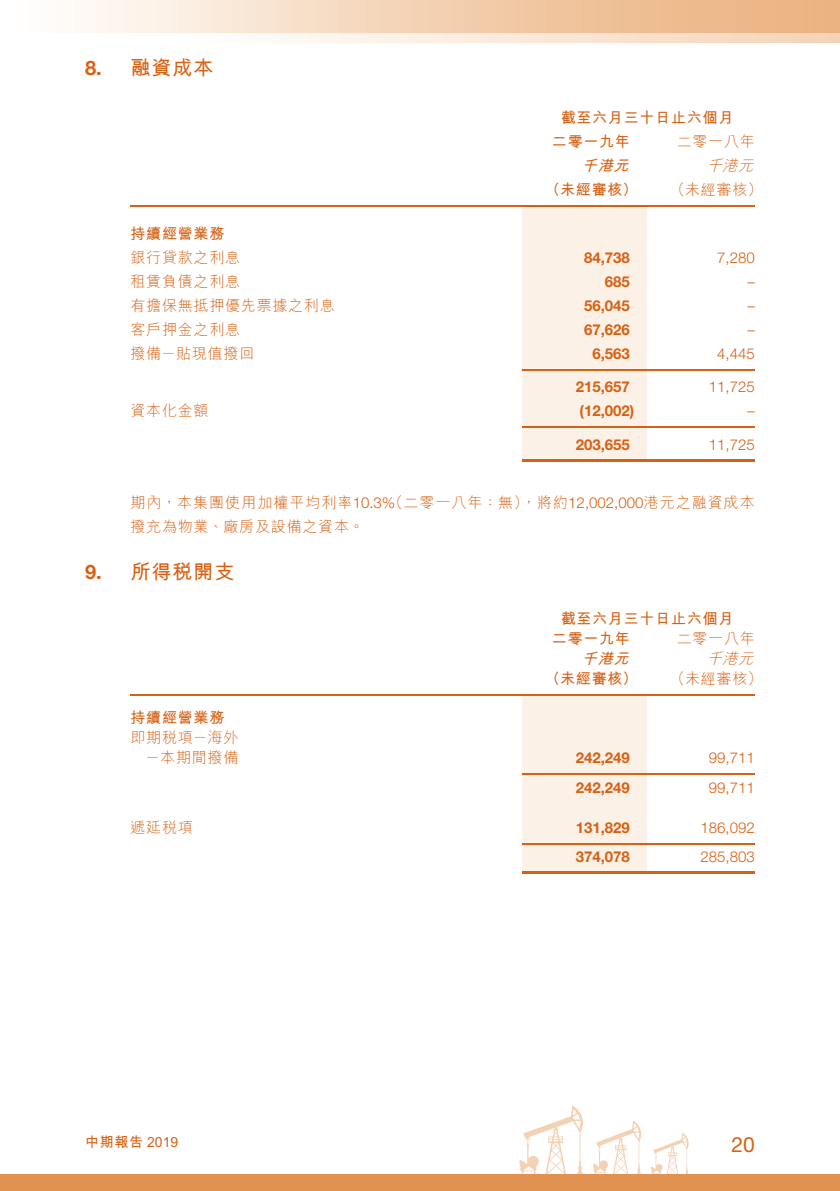
<style>
.page{position:relative;width:840px;height:1191px;background:#fff}
.page>*{position:absolute;margin:0;border:0;box-sizing:border-box;transform-origin:0 0}
.t1{font:21px "Helvetica Neue LT Std";color:#d76012}
.t2{font:20px "M Hei HK Bold E Ten B5 H";letter-spacing:.05em;color:#d76012}
.t3{font:15px/24px "M Hei HK Light E Ten B5 H";letter-spacing:.05em;color:#d76012}
.t4{font:700 15px "Helvetica Neue LT Std";color:#d76012}
.t5{font:15px/24px "M Hei HK Bold E Ten B5 H";letter-spacing:.05em;color:#d76012}
.t6{font:300 15px "Helvetica Neue LT Std";color:#d76012}
.t7{font:italic 15px "M Hei HK Bold E Ten B5 H";color:#d76012}
.t8{font:italic 15px "M Hei HK Light E Ten B5 H";color:#d76012}
.t9{font:14px "M Hei HK Bold E Ten B5 H";letter-spacing:.025em;color:#d76012}
.s1{font-family:"Helvetica Neue LT Std";font-weight:700}
.s2{font-family:"Helvetica Neue LT Std";font-weight:300}
</style>
<div class="page">
<svg style="left:275px;top:33px;width:564px;height:9px;background:#f8e6d5"></svg>
<div style="left:0;top:0;width:170px;height:33px;background:#fef8f3"></div>
<svg style="left:518px;top:1105px;width:66px;height:70px"></svg>
<svg style="left:592px;top:1120px;width:50px;height:55px"></svg>
<svg style="left:650px;top:1133px;width:39px;height:42px"></svg>
<div style="left:0;top:1175px;width:839px;height:16px;background:#e29250"></div>
<div style="left:522px;top:207px;width:124px;height:252px;background:#fcf1e7"></div>
<hr style="left:130px;top:206px;width:392px;height:1px;background:#d76012">
<hr style="left:522px;top:206px;width:124px;height:1px;background:#d76012">
<hr style="left:646px;top:206px;width:108px;height:1px;background:#d76012">
<hr style="left:522px;top:369px;width:124px;height:1px;background:#d76012">
<hr style="left:646px;top:369px;width:108px;height:1px;background:#d76012">
<hr style="left:522px;top:427px;width:124px;height:1px;background:#d76012">
<hr style="left:646px;top:427px;width:108px;height:1px;background:#d76012">
<hr style="left:522px;top:459px;width:124px;height:2px;background:#d76012">
<hr style="left:646px;top:459px;width:108px;height:2px;background:#d76012">
<div style="left:522px;top:695px;width:124px;height:177px;background:#fcf1e7"></div>
<hr style="left:130px;top:694px;width:392px;height:1px;background:#d76012">
<hr style="left:522px;top:694px;width:124px;height:1px;background:#d76012">
<hr style="left:646px;top:694px;width:108px;height:1px;background:#d76012">
<hr style="left:522px;top:773px;width:124px;height:1px;background:#d76012">
<hr style="left:646px;top:773px;width:108px;height:1px;background:#d76012">
<hr style="left:522px;top:843px;width:124px;height:1px;background:#d76012">
<hr style="left:646px;top:843px;width:108px;height:1px;background:#d76012">
<hr style="left:522px;top:872px;width:124px;height:2px;background:#d76012">
<hr style="left:646px;top:872px;width:108px;height:2px;background:#d76012">
<h2 class="t2" style="left:85px;top:60px;width:130px"><span class="s1">8.</span> 融資成本</h2>
<p class="t5" style="left:551px;top:108px;width:183px;text-indent:9px">截至六月三十日止六個月二零一九年</p>
<p class="t3" style="left:676px;top:132px;width:79px">二零一八年</p>
<p class="t7" style="left:581px;top:160px;width:52px">千港元</p>
<p class="t8" style="left:706px;top:160px;width:51px">千港元</p>
<p class="t5" style="left:545px;top:180px;width:94px">（未經審核）</p>
<p class="t3" style="left:669px;top:180px;width:94px">（未經審核）</p>
<p class="t5" style="left:130px;top:223px;width:95px">持續經營業務</p>
<p class="t3" style="left:130px;top:247px;width:111px">銀行貸款之利息</p>
<p class="t4" style="left:583px;top:249px;width:47px">84,738</p>
<p class="t6" style="left:716px;top:252px;width:39px">7,280</p>
<p class="t3" style="left:130px;top:271px;width:111px">租賃負債之利息</p>
<p class="t4" style="left:604px;top:273px;width:27px">685</p>
<p class="t6" style="left:747px;top:276px;width:9px">–</p>
<p class="t3" style="left:130px;top:295px;width:205px">有擔保無抵押優先票據之利息</p>
<p class="t4" style="left:583px;top:297px;width:47px">56,045</p>
<p class="t6" style="left:747px;top:300px;width:9px">–</p>
<p class="t3" style="left:130px;top:319px;width:111px">客戶押金之利息</p>
<p class="t4" style="left:583px;top:321px;width:47px">67,626</p>
<p class="t6" style="left:747px;top:324px;width:9px">–</p>
<p class="t3" style="left:130px;top:343px;width:125px">撥備－貼現值撥回</p>
<p class="t4" style="left:592px;top:345px;width:39px">6,563</p>
<p class="t6" style="left:716px;top:348px;width:39px">4,445</p>
<p class="t4" style="left:575px;top:378px;width:56px">215,657</p>
<p class="t6" style="left:708px;top:381px;width:47px">11,725</p>
<p class="t3" style="left:130px;top:401px;width:79px">資本化金額</p>
<p class="t4" style="left:579px;top:402px;width:56px">(12,002)</p>
<p class="t6" style="left:747px;top:405px;width:9px">–</p>
<p class="t4" style="left:575px;top:436px;width:56px">203,655</p>
<p class="t6" style="left:708px;top:439px;width:47px">11,725</p>
<p class="t3" style="left:130px;top:492px;width:625px">期內，本集團使用加權平均利率<span class="s2">10.3%</span>（二零一八年：無），將約<span class="s2">12,002,000</span>港元之融資成本撥充為物業、廠房及設備之資本。</p>
<h2 class="t2" style="left:85px;top:564px;width:151px"><span class="s1">9.</span> 所得稅開支</h2>
<p class="t5" style="left:551px;top:610px;width:183px;line-height:20px;text-indent:9px">截至六月三十日止六個月二零一九年</p>
<p class="t3" style="left:676px;top:628px;width:79px">二零一八年</p>
<p class="t5" style="left:130px;top:707px;width:95px">持續經營業務</p>
<p class="t3" style="left:130px;top:729px;width:109px;line-height:20px;text-align:right">即期稅項－海外－本期間撥備</p>
<p class="t7" style="left:581px;top:652px;width:52px">千港元</p>
<p class="t8" style="left:706px;top:652px;width:51px">千港元</p>
<p class="t5" style="left:545px;top:668px;width:94px">（未經審核）</p>
<p class="t3" style="left:669px;top:668px;width:94px">（未經審核）</p>
<p class="t4" style="left:575px;top:749px;width:56px">242,249</p>
<p class="t6" style="left:708px;top:752px;width:47px">99,711</p>
<p class="t4" style="left:575px;top:779px;width:56px">242,249</p>
<p class="t6" style="left:708px;top:782px;width:47px">99,711</p>
<p class="t3" style="left:130px;top:817px;width:64px">遞延稅項</p>
<p class="t4" style="left:575px;top:819px;width:56px">131,829</p>
<p class="t6" style="left:700px;top:822px;width:56px">186,092</p>
<p class="t4" style="left:575px;top:848px;width:56px">374,078</p>
<p class="t6" style="left:700px;top:851px;width:56px">285,803</p>
<p class="t9" style="left:85px;top:1136px;width:95px">中期報告 2019</p>
<h1 class="t1" style="left:731px;top:1136px;width:25px">20</h1>
</div>
